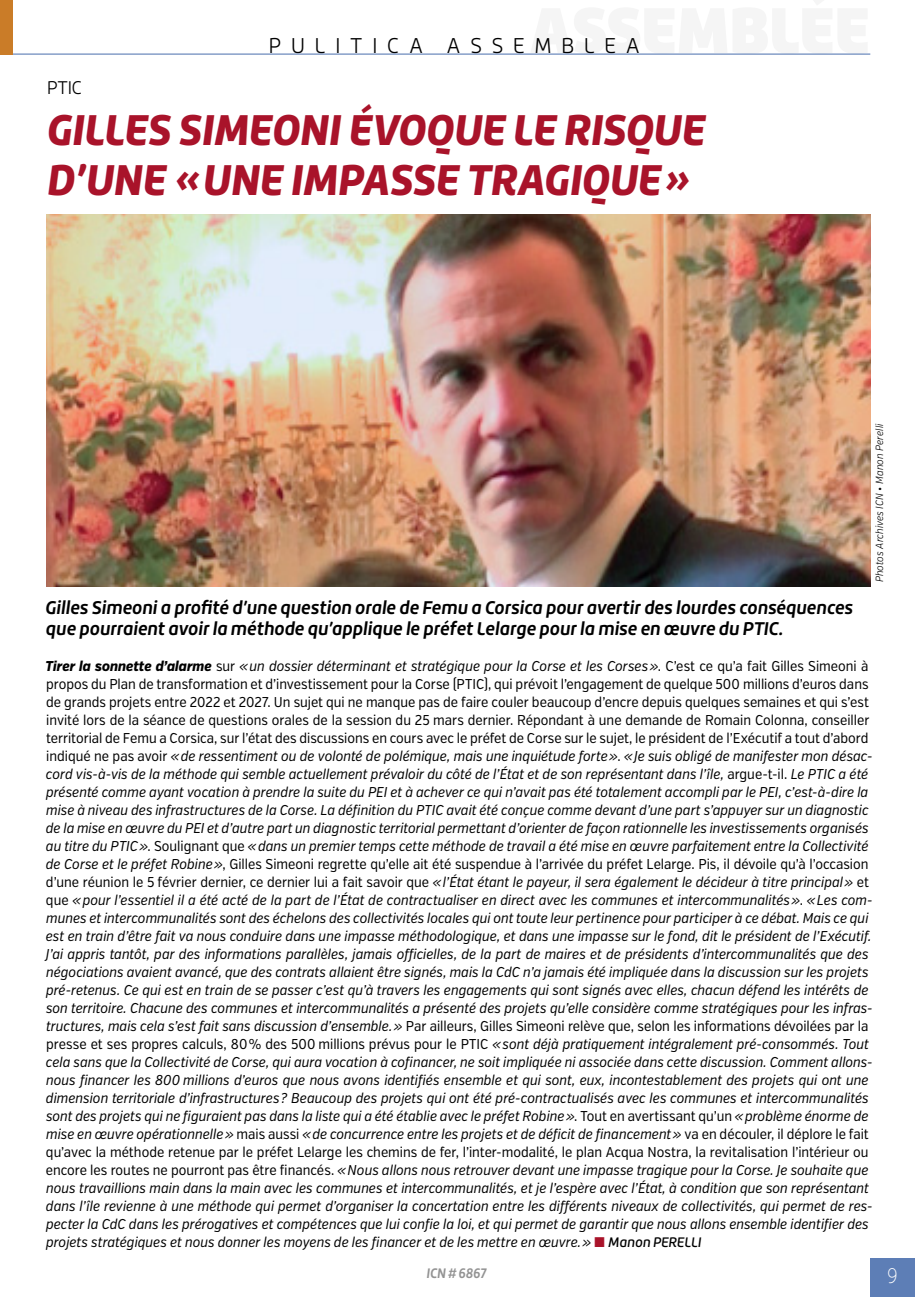
<style>
.page{position:relative;width:915px;height:1297px;background:#fff}
.page>*{position:absolute;margin:0;border:0;box-sizing:border-box;transform-origin:0 0}
.t1{font:italic 900 42px/50.4px "Roihu";letter-spacing:-.015em;color:#a9132a;scale:.95 1}
.t2{font:300 21px "Roihu";letter-spacing:.495em;color:#000;scale:.95 1}
.t3{font:200 21px "Verb Cond";color:#fff;scale:.9 1}
.t4{font:italic 700 18px/21px "Roihu";letter-spacing:-.01em;color:#000;scale:.95 1}
.t5{font:300 18px "Roihu";color:#000;scale:.95 1}
.t6{font:italic 14.25px/18px "Verb Cond";color:#000;scale:.95 1}
.t7{font:italic 700 13.5px "Roihu";letter-spacing:-.015em;color:#939393;scale:.9 1}
.t8{font:italic 300 10.5px "Verb Cond";letter-spacing:.01em;color:#000;scale:.95 1}
.s1{font-weight:800}
.s2{font-style:normal}
.s3{color:#a9132a}
.s4{font-family:"Roihu";font-weight:500;font-size:13.5px}
</style>
<div class="page">
<hr style="left:1px;top:54px;width:869px;height:1px;background:#5d7eb6">
<div style="left:0;top:0;width:13px;height:55px;background:#ca7c28"></div>
<div style="left:870px;top:1258px;width:44px;height:39px;background:#5d7eb6"></div>
<img style="left:47px;top:215px;width:823px;height:371px">
<h2 class="t2" style="left:269px;top:33px;width:392px">PULITICA ASSEMBLEA</h2>
<p class="t5" style="left:47px;top:78px;width:38px">PTIC</p>
<h1 class="t1" style="left:45px;top:105px;width:694px">GILLES SIMEONI ÉVOQUE LE RISQUE<br>D’UNE « UNE IMPASSE TRAGIQUE »</h1>
<p class="t8" style="left:873px;top:582px;width:169px;rotate:-90deg">Photos Archives ICN • Manon Perelli</p>
<p class="t4" style="left:45px;top:597px;width:851px">Gilles Simeoni a profité d’une question orale de Femu a Corsica pour avertir des lourdes conséquences que pourraient avoir la méthode qu’applique le préfet Lelarge pour la mise en œuvre du PTIC.</p>
<p class="t6" style="left:45px;top:657px;width:871px"><span class="s1">Tirer la sonnette d’alarme</span> <span class="s2">sur</span> «un dossier déterminant et stratégique pour la Corse et les Corses»<span class="s2">. C’est ce qu’a fait Gilles Simeoni à propos du Plan de transformation et d’investissement pour la Corse (PTIC), qui prévoit l’engagement de quelque 500 millions d’euros dans de grands projets entre 2022 et 2027. Un sujet qui ne manque pas de faire couler beaucoup d’encre depuis quelques semaines et qui s’est invité lors de la séance de questions orales de la session du 25 mars dernier. Répondant à une demande de Romain Colonna, conseiller territorial de Femu a Corsica, sur l’état des discussions en cours avec le préfet de Corse sur le sujet, le président de l’Exécutif a tout d’abord indiqué ne pas avoir</span> «de ressentiment ou de volonté de polémique, mais une inquiétude forte»<span class="s2">.</span> «Je suis obligé de manifester mon désac&shy;cord vis-à-vis de la méthode qui semble actuellement prévaloir du côté de l’État et de son représentant dans l’île, <span class="s2">argue-t-il.</span> Le PTIC a été présenté comme ayant vocation à prendre la suite du PEI et à achever ce qui n’avait pas été totalement accompli par le PEI, c’est-à-dire la mise à niveau des infrastructures de la Corse. La définition du PTIC avait été conçue comme devant d’une part s’appuyer sur un diagnostic de la mise en œuvre du PEI et d’autre part un diagnostic territorial permettant d’orienter de façon rationnelle les investissements organisés au titre du PTIC»<span class="s2">. Soulignant que</span> «dans un premier temps cette méthode de travail a été mise en œuvre parfaitement entre la Collectivité de Corse et le préfet Robine»<span class="s2">, Gilles Simeoni regrette qu’elle ait été suspendue à l’arrivée du préfet Lelarge. Pis, il dévoile qu’à l’occasion d’une réunion le 5 février dernier, ce dernier lui a fait savoir que</span> «l’État étant le payeur, il sera également le décideur à titre principal» <span class="s2">et que</span> «pour l’essentiel il a été acté de la part de l’État de contractualiser en direct avec les communes et intercommunalités»<span class="s2">.</span> «Les com&shy;munes et intercommunalités sont des échelons des collectivités locales qui ont toute leur pertinence pour participer à ce débat. Mais ce qui est en train d’être fait va nous conduire dans une impasse méthodologique, et dans une impasse sur le fond, dit le président de l’Exécutif.<br>J’ai appris tantôt, par des informations parallèles, jamais officielles, de la part de maires et de présidents d’intercommunalités que des négociations avaient avancé, que des contrats allaient être signés, mais la CdC n’a jamais été impliquée dans la discussion sur les projets pré-retenus. Ce qui est en train de se passer c’est qu’à travers les engagements qui sont signés avec elles, chacun défend les intérêts de son territoire. Chacune des communes et intercommunalités a présenté des projets qu’elle considère comme stratégiques pour les infras&shy;tructures, mais cela s’est fait sans discussion d’ensemble.» <span class="s2">Par ailleurs, Gilles Simeoni relève que, selon les informations dévoilées par la presse et ses propres calculs, 80% des 500 millions prévus pour le PTIC</span> «sont déjà pratiquement intégralement pré-consommés. Tout cela sans que la Collectivité de Corse, qui aura vocation à cofinancer, ne soit impliquée ni associée dans cette discussion. Comment allons&shy;nous financer les 800 millions d’euros que nous avons identifiés ensemble et qui sont, eux, incontestablement des projets qui ont une dimension territoriale d’infrastructures? Beaucoup des projets qui ont été pré-contractualisés avec les communes et intercommunalités sont des projets qui ne figuraient pas dans la liste qui a été établie avec le préfet Robine»<span class="s2">. Tout en avertissant qu’un</span> «problème énorme de mise en œuvre opérationnelle» <span class="s2">mais aussi</span> «de concurrence entre les projets et de déficit de financement» <span class="s2">va en découler, il déplore le fait qu’avec la méthode retenue par le préfet Lelarge les chemins de fer, l’inter-modalité, le plan Acqua Nostra, la revitalisation l’intérieur ou encore les routes ne pourront pas être financés.</span> «Nous allons nous retrouver devant une impasse tragique pour la Corse. Je souhaite que nous travaillions main dans la main avec les communes et intercommunalités, et je l’espère avec l’État, à condition que son représentant dans l’île revienne à une méthode qui permet d’organiser la concertation entre les différents niveaux de collectivités, qui permet de res&shy;pecter la CdC dans les prérogatives et compétences que lui confie la loi, et qui permet de garantir que nous allons ensemble identifier des projets stratégiques et nous donner les moyens de les financer et de les mettre en œuvre.» <span class="s3">■</span> <span class="s4">Manon PERELLI</span></p>
<p class="t7" style="left:426px;top:1265px;width:68px">ICN # 6867</p>
<h2 class="t3" style="left:886px;top:1263px;width:13px">9</h2>
</div>
